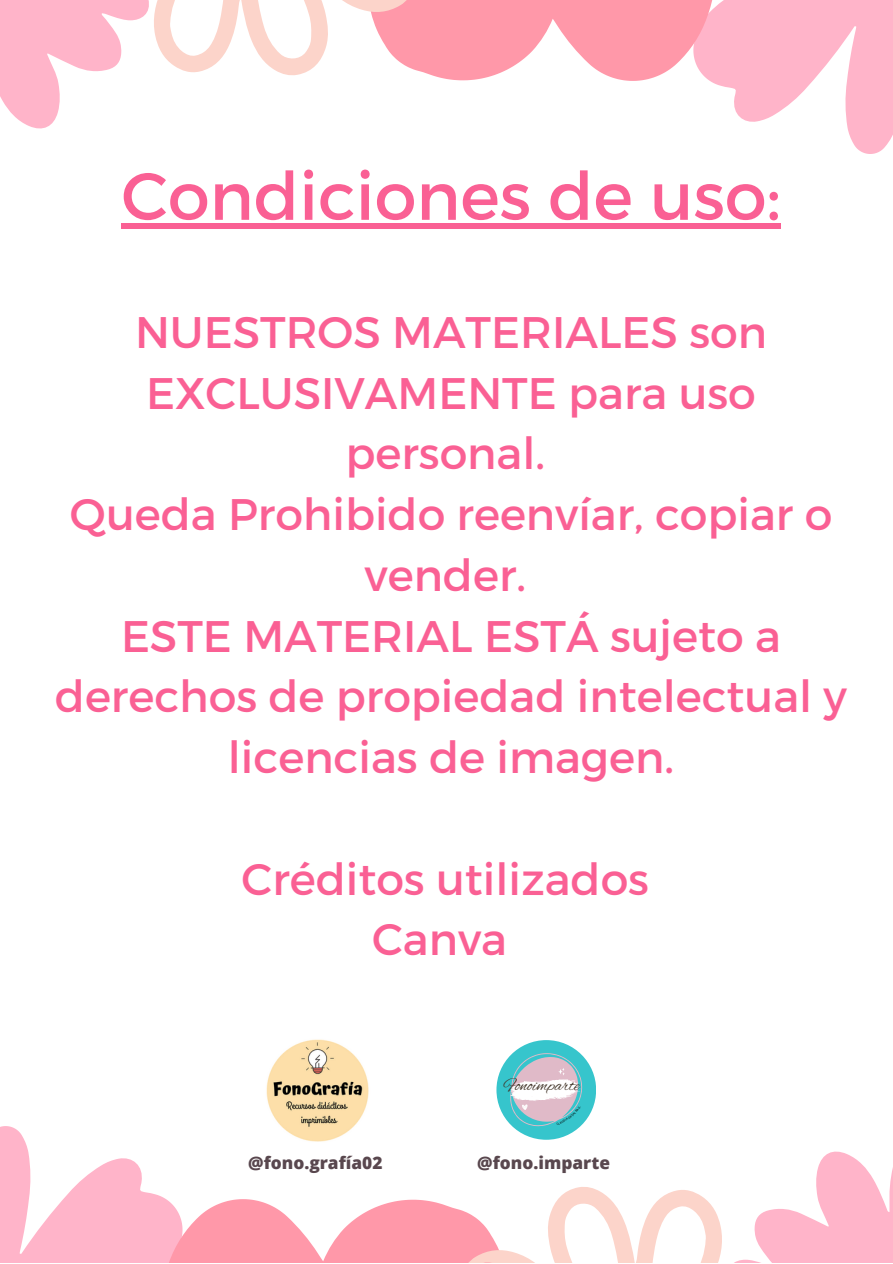
<style>
.page{position:relative;width:893px;height:1264px;background:#fff}
.page>*{position:absolute;margin:0;border:0;box-sizing:border-box;transform-origin:0 0}
.t1{font:66.6px "Montserrat";color:#fa6094}
.t2{font:44.1px/60.8px "Montserrat";color:#fa6094;text-align:center}
.t3{font:18px "Alex Brush";color:#423529}
.t4{font:800 17.25px "Open Sans";color:#59474e}
</style>
<div class="page">
<svg style="left:0;top:0;width:892px;height:154px"></svg>
<div style="left:121px;top:223px;width:659px;height:6px;background:#fa6094"></div>
<div style="left:496px;top:1040px;width:100px;height:99px;background:#36c5cc;border-radius:50%"></div>
<img style="left:283px;top:1039px;width:69px;height:14px">
<svg style="left:0;top:1053px;width:892px;height:209px"></svg>
<h1 class="t1" style="left:121px;top:153px;width:660px">Condiciones de uso:</h1>
<p class="t2" style="left:55px;top:300px;width:793px">NUESTROS MATERIALES son<br>EXCLUSIVAMENTE para uso personal.<br>Queda Prohibido reenvíar, copiar o vender.<br>ESTE MATERIAL ESTÁ sujeto a derechos de propiedad intelectual y licencias de imagen.</p>
<p class="t2" style="left:241px;top:846px;width:409px">Créditos utilizados<br>Canva</p>
<p class="t3" style="left:504px;top:1074px;width:77px">Fonoimparte</p>
<p class="t4" style="left:248px;top:1150px;width:136px">@fono.grafía02</p>
<p class="t4" style="left:477px;top:1150px;width:134px">@fono.imparte</p>
</div>
